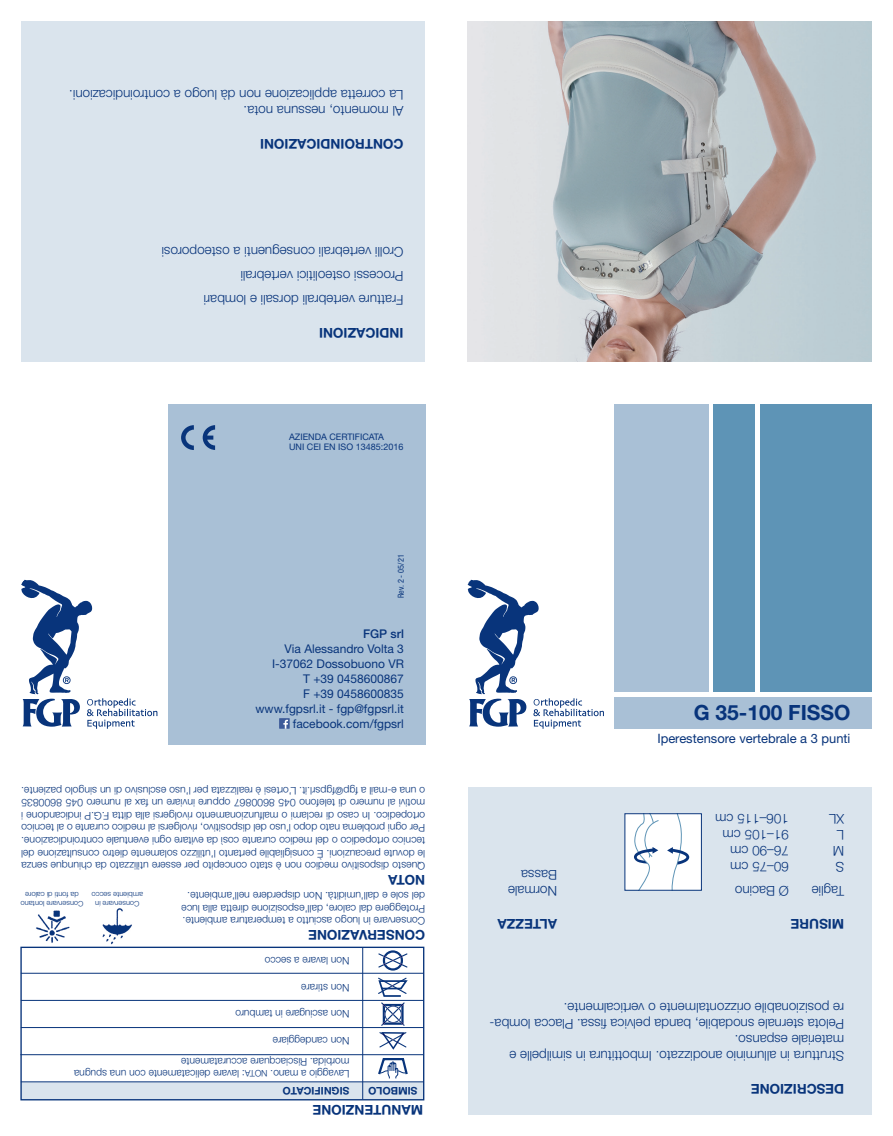
<style>
.page{position:relative;width:893px;height:1136px;background:#fff}
.page>*{position:absolute;margin:0;border:0;box-sizing:border-box;transform-origin:0 0}
.t1{font:700 21px "Helvetica Neue LT Std";color:#08347b}
.t2{font:300 13.5px/16.2px "Helvetica Neue LT Std";color:#08347b}
.t3{font:700 13.5px "Helvetica Neue LT Std";color:#08347b}
.t4{font:12.9px "Helvetica Neue LT Std";color:#08347b}
.t5{font:12px/15px "Helvetica Neue LT Std";color:#08347b;text-align:right}
.t6{font:500 12px "Helvetica Neue LT Std";color:#08347b}
.t7{font:300 10.5px/12.6px "Helvetica Neue LT Std";color:#08347b;text-align:justify}
.t8{font:700 10.5px "Helvetica Neue LT Std";color:#08347b}
.t9{font:9px/10.5px "Helvetica Neue LT Std";color:#08347b}
.t10{font:300 9px "Helvetica Neue LT Std";color:#08347b}
.t11{font:condensed 8.25px "Helvetica Neue LT Std";color:#08347b}
.t12{font:300 7.5px/9px "Helvetica Neue LT Std";color:#08347b;text-align:center}
</style>
<div class="page">
<div style="left:168px;top:404px;width:257px;height:340px;background:#a9c0d6"></div>
<svg style="left:181px;top:425px;width:13px;height:25px"></svg>
<svg style="left:203px;top:425px;width:12px;height:25px"></svg>
<div style="left:468px;top:787px;width:404px;height:327px;background:#dae4ed"></div>
<div style="left:21px;top:21px;width:404px;height:340px;background:#dae4ed"></div>
<svg style="left:468px;top:579px;width:136px;height:149px"></svg>
<svg style="left:21px;top:579px;width:136px;height:149px"></svg>
<img style="left:468px;top:21px;width:404px;height:340px">
<div style="left:614px;top:697px;width:258px;height:31px;background:#a9c0d6"></div>
<div style="left:714px;top:404px;width:41px;height:287px;background:#5e94b6"></div>
<div style="left:760px;top:404px;width:112px;height:287px;background:#5e94b6"></div>
<div style="left:614px;top:404px;width:95px;height:287px;background:#a9c0d6"></div>
<div style="left:625px;top:813px;width:76px;height:77px;background:#fff"></div>
<svg style="left:634px;top:815px;width:55px;height:73px"></svg>
<div style="left:625px;top:813px;width:77px;height:77px;border:1px solid #08347b"></div>
<img style="left:36px;top:910px;width:34px;height:33px">
<img style="left:102px;top:908px;width:30px;height:36px">
<div style="left:21px;top:1081px;width:403px;height:18px;background:#dae4ed"></div>
<div style="left:20px;top:946px;width:404px;height:154px;border:1px solid #08347b"></div>
<hr style="left:21px;top:1081px;width:403px;height:1px;background:#08347b">
<hr style="left:362px;top:947px;width:1px;height:152px;background:#08347b">
<hr style="left:21px;top:999px;width:403px;height:1px;background:#08347b">
<hr style="left:20px;top:1054px;width:403px;height:1px;background:#08347b">
<hr style="left:21px;top:1027px;width:403px;height:1px;background:#08347b">
<hr style="left:21px;top:972px;width:403px;height:1px;background:#08347b">
<svg style="left:378px;top:950px;width:29px;height:20px"></svg>
<svg style="left:378px;top:1058px;width:30px;height:21px"></svg>
<svg style="left:379px;top:1032px;width:27px;height:17px"></svg>
<svg style="left:377px;top:977px;width:32px;height:48px"></svg>
<div style="left:279px;top:718px;width:11px;height:10px;background:#3c5a99"></div>
<svg style="left:283px;top:719px;width:5px;height:9px"></svg>
<p class="t2" style="left:404px;top:119px;width:336px;rotate:-180deg">Al momento, nessuna nota.<br>La corretta applicazione non dà luogo a controindicazioni.</p>
<p class="t3" style="left:404px;top:152px;width:145px;rotate:-180deg">CONTROINDICAZIONI</p>
<p class="t2" style="left:404px;top:312px;width:244px;line-height:24px;rotate:-180deg">Fratture vertebrali dorsali e lombari<br>Processi osteolitici vertebrali<br>Crolli vertebrali conseguenti a osteoporosi</p>
<p class="t3" style="left:404px;top:341px;width:86px;rotate:-180deg">INDICAZIONI</p>
<p class="t9" style="left:289px;top:431px;width:116px">AZIENDA CERTIFICATA<br>UNI CEI EN ISO 13485:2016</p>
<p class="t11" style="left:396px;top:598px;width:45px;rotate:-90deg">Rev. 2 - 05/21</p>
<p class="t6" style="left:363px;top:626px;width:42px">FGP srl</p>
<p class="t5" style="left:255px;top:640px;width:150px">Via Alessandro Volta 3<br>I-37062 Dossobuono VR<br>T +39 0458600867<br>F +39 0458600835 www.fgpsrl.it - fgp@fgpsrl.it facebook.com/fgpsrl</p>
<p class="t7" style="left:425px;top:872px;width:405px;rotate:-180deg">Questo dispositivo medico non è stato concepito per essere utilizzato da chiunque senza le dovute precauzioni. È consigliabile pertanto l’utilizzo solamente dietro consultazione del tecnico ortopedico o del medico curante così da evitare ogni eventuale controindicazione.<br>Per ogni problema nato dopo l’uso del dispositivo, rivolgersi al medico curante o al tecnico ortopedico. In caso di reclami o malfunzionamento rivolgersi alla ditta F.G.P indicandone i motivi al numero di telefono 045 8600867 oppure inviare un fax al numero 045 8600835 o una e-mail a fgp@fgpsrl.it. L’ortesi è realizzata per l’uso esclusivo di un singolo paziente.</p>
<p class="t12" style="left:83px;top:907px;width:64px;rotate:-180deg">Conservare lontano da fonti di calore</p>
<p class="t12" style="left:143px;top:907px;width:53px;rotate:-180deg">Conservare in ambiente secco</p>
<p class="t3" style="left:425px;top:887px;width:39px;rotate:-180deg">NOTA</p>
<p class="t7" style="left:425px;top:927px;width:245px;rotate:-180deg">Conservare in luogo asciutto a temperatura ambiente.<br>Proteggere dal calore, dall’esposizione diretta alla luce del sole e dall’umidità. Non disperdere nell’ambiente.</p>
<p class="t3" style="left:425px;top:942px;width:118px;rotate:-180deg">CONSERVAZIONE</p>
<p class="t7" style="left:350px;top:966px;width:86px;rotate:-180deg">Non lavare a secco</p>
<p class="t7" style="left:350px;top:993px;width:50px;rotate:-180deg">Non stirare</p>
<p class="t7" style="left:350px;top:1020px;width:116px;rotate:-180deg">Non asciugare in tamburo</p>
<p class="t7" style="left:350px;top:1046px;width:78px;rotate:-180deg">Non candeggiare</p>
<p class="t7" style="left:350px;top:1080px;width:170px;line-height:12px;rotate:-180deg">Lavaggio a mano.<br>morbida. Risciacquare accuratamente</p>
<p class="t7" style="left:245px;top:1080px;width:172px;rotate:-180deg">: lavare delicatamente con una spugna</p>
<p class="t10" style="left:268px;top:1079px;width:24px;rotate:-180deg">NOTA</p>
<p class="t8" style="left:350px;top:1097px;width:68px;rotate:-180deg">SIGNIFICATO</p>
<p class="t8" style="left:418px;top:1097px;width:51px;rotate:-180deg">SIMBOLO</p>
<p class="t3" style="left:423px;top:1118px;width:112px;rotate:-180deg">MANUTENZIONE</p>
<h1 class="t1" style="left:694px;top:699px;width:158px">G 35-100 FISSO</h1>
<p class="t4" style="left:657px;top:730px;width:195px">Iperestensore vertebrale a 3 punti</p>
<p class="t2" style="left:557px;top:899px;width:51px;rotate:-180deg">Normale<br>Bassa</p>
<p class="t3" style="left:557px;top:931px;width:61px;rotate:-180deg">ALTEZZA</p>
<p class="t2" style="left:789px;top:826px;width:75px;rotate:-180deg">106–115 cm</p>
<p class="t2" style="left:844px;top:826px;width:16px;rotate:-180deg">XL</p>
<p class="t2" style="left:789px;top:842px;width:68px;rotate:-180deg">91–105 cm</p>
<p class="t2" style="left:844px;top:842px;width:9px;rotate:-180deg">L</p>
<p class="t2" style="left:789px;top:859px;width:60px;rotate:-180deg">76–90 cm</p>
<p class="t2" style="left:844px;top:859px;width:13px;rotate:-180deg">M</p>
<p class="t2" style="left:789px;top:875px;width:60px;rotate:-180deg">60–75 cm</p>
<p class="t2" style="left:844px;top:875px;width:10px;rotate:-180deg">S</p>
<p class="t2" style="left:789px;top:899px;width:56px;rotate:-180deg">Ø Bacino</p>
<p class="t2" style="left:844px;top:899px;width:34px;rotate:-180deg">Taglie</p>
<p class="t3" style="left:844px;top:931px;width:55px;rotate:-180deg">MISURE</p>
<p class="t2" style="left:844px;top:1064px;width:356px;rotate:-180deg">Struttura in alluminio anodizzato. Imbottitura in similpelle e materiale espanso.<br>Pelota sternale snodabile, banda pelvica fissa. Placca lomba&shy;re posizionabile orizzontalmente o verticalmente.</p>
<p class="t3" style="left:844px;top:1096px;width:95px;rotate:-180deg">DESCRIZIONE</p>
</div>
